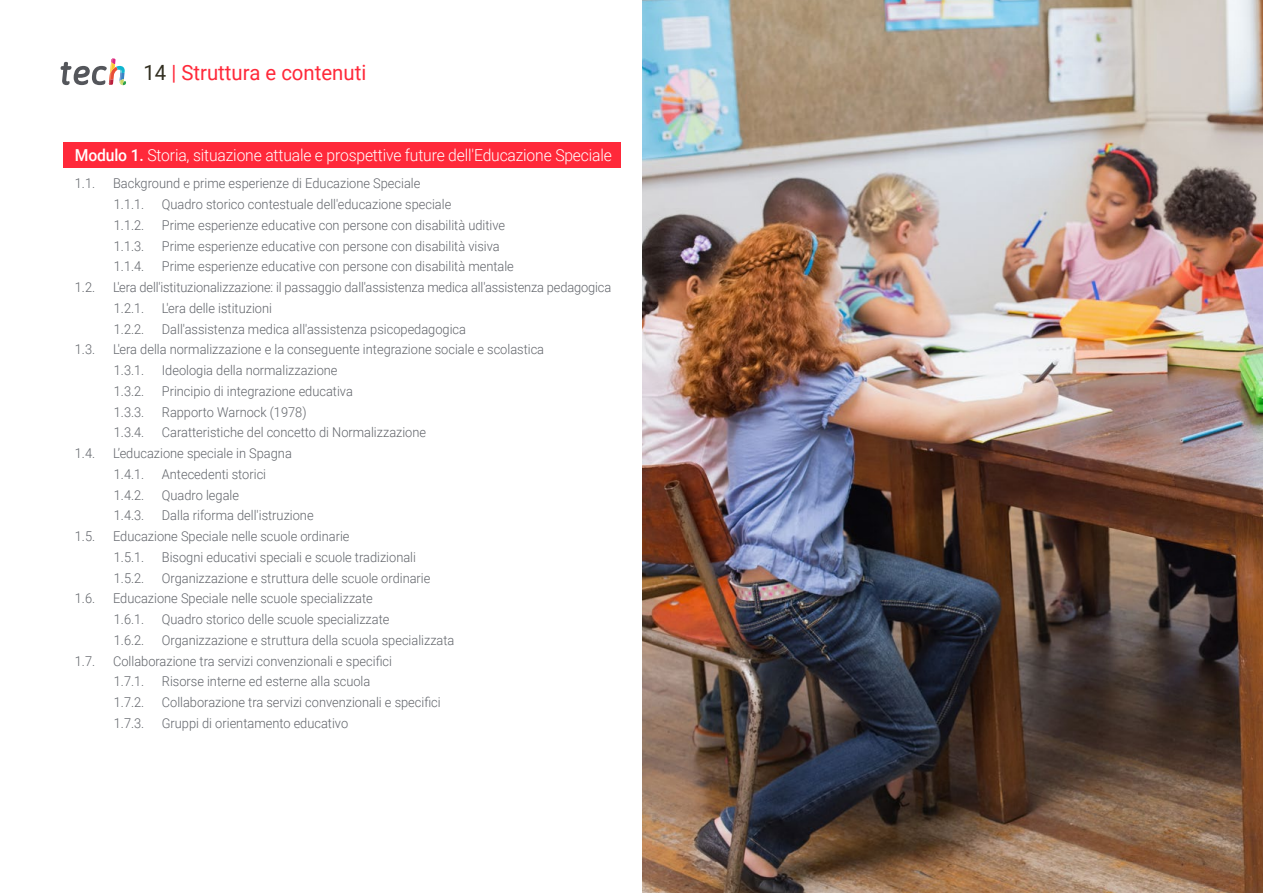
<style>
.page{position:relative;width:1263px;height:893px;background:#fff}
.page>*{position:absolute;margin:0;border:0;box-sizing:border-box;transform-origin:0 0}
.t1{font:21px "Roboto";color:#ff293a}
.t2{font:300 16.5px "Roboto";letter-spacing:-.01em;color:#fff;scale:.95 1}
.t3{font:300 13.5px/20.7px "Roboto";color:#61646a;scale:.95 1}
.s1{color:#312e20}
.s2{font-weight:500}
</style>
<div class="page">
<div style="left:64px;top:142px;width:557px;height:25px;background:#ff293a"></div>
<svg style="left:61px;top:58px;width:65px;height:28px"></svg>
<img style="left:642px;top:0;width:621px;height:893px">
<h1 class="t1" style="left:144px;top:57px;width:224px"><span class="s1">14</span> | Struttura e contenuti</h1>
<p class="t2" style="left:75px;top:144px;width:567px"><span class="s2">Modulo 1.</span> Storia, situazione attuale e prospettive future dell'Educazione Speciale</p>
<p class="t3" style="left:75px;top:173px;width:23px">1.1.</p>
<p class="t3" style="left:113px;top:173px;width:325px">Background e prime esperienze di Educazione Speciale<br>1.1.1.</p>
<p class="t3" style="left:162px;top:193px;width:306px">Quadro storico contestuale dell'educazione speciale</p>
<p class="t3" style="left:114px;top:214px;width:34px">1.1.2.</p>
<p class="t3" style="left:162px;top:214px;width:363px">Prime esperienze educative con persone con disabilità uditive</p>
<p class="t3" style="left:114px;top:235px;width:34px">1.1.3.</p>
<p class="t3" style="left:162px;top:235px;width:357px">Prime esperienze educative con persone con disabilità visiva</p>
<p class="t3" style="left:114px;top:256px;width:34px">1.1.4.</p>
<p class="t3" style="left:162px;top:256px;width:372px">Prime esperienze educative con persone con disabilità mentale</p>
<p class="t3" style="left:75px;top:276px;width:23px">1.2.</p>
<p class="t3" style="left:113px;top:276px;width:526px">L'era dell'istituzionalizzazione: il passaggio dall'assistenza medica all'assistenza pedagogica<br>1.2.1.</p>
<p class="t3" style="left:162px;top:297px;width:117px">L'era delle istituzioni</p>
<p class="t3" style="left:114px;top:318px;width:34px">1.2.2.</p>
<p class="t3" style="left:162px;top:318px;width:322px">Dall'assistenza medica all'assistenza psicopedagogica</p>
<p class="t3" style="left:75px;top:339px;width:23px">1.3.</p>
<p class="t3" style="left:113px;top:339px;width:455px">L'era della normalizzazione e la conseguente integrazione sociale e scolastica<br>1.3.1.</p>
<p class="t3" style="left:162px;top:359px;width:186px">Ideologia della normalizzazione</p>
<p class="t3" style="left:114px;top:380px;width:34px">1.3.2.</p>
<p class="t3" style="left:162px;top:380px;width:203px">Principio di integrazione educativa</p>
<p class="t3" style="left:114px;top:401px;width:34px">1.3.3.</p>
<p class="t3" style="left:162px;top:401px;width:154px">Rapporto Warnock (1978)</p>
<p class="t3" style="left:114px;top:422px;width:34px">1.3.4.</p>
<p class="t3" style="left:162px;top:422px;width:280px">Caratteristiche del concetto di Normalizzazione</p>
<p class="t3" style="left:75px;top:442px;width:23px">1.4.</p>
<p class="t3" style="left:113px;top:442px;width:190px">L’educazione speciale in Spagna<br>1.4.1.</p>
<p class="t3" style="left:162px;top:463px;width:111px">Antecedenti storici</p>
<p class="t3" style="left:114px;top:484px;width:34px">1.4.2.</p>
<p class="t3" style="left:162px;top:484px;width:83px">Quadro legale</p>
<p class="t3" style="left:114px;top:505px;width:34px">1.4.3.</p>
<p class="t3" style="left:162px;top:505px;width:161px">Dalla riforma dell'istruzione</p>
<p class="t3" style="left:75px;top:525px;width:23px">1.5.</p>
<p class="t3" style="left:113px;top:525px;width:250px">Educazione Speciale nelle scuole ordinarie<br>1.5.1.</p>
<p class="t3" style="left:162px;top:546px;width:269px">Bisogni educativi speciali e scuole tradizionali</p>
<p class="t3" style="left:114px;top:567px;width:34px">1.5.2.</p>
<p class="t3" style="left:162px;top:567px;width:284px">Organizzazione e struttura delle scuole ordinarie</p>
<p class="t3" style="left:75px;top:588px;width:23px">1.6.</p>
<p class="t3" style="left:113px;top:588px;width:275px">Educazione Speciale nelle scuole specializzate<br>1.6.1.</p>
<p class="t3" style="left:162px;top:608px;width:241px">Quadro storico delle scuole specializzate</p>
<p class="t3" style="left:114px;top:629px;width:34px">1.6.2.</p>
<p class="t3" style="left:162px;top:629px;width:309px">Organizzazione e struttura della scuola specializzata</p>
<p class="t3" style="left:75px;top:650px;width:23px">1.7.</p>
<p class="t3" style="left:113px;top:650px;width:295px">Collaborazione tra servizi convenzionali e specifici<br>1.7.1.</p>
<p class="t3" style="left:162px;top:671px;width:221px">Risorse interne ed esterne alla scuola</p>
<p class="t3" style="left:114px;top:691px;width:34px">1.7.2.</p>
<p class="t3" style="left:162px;top:691px;width:295px">Collaborazione tra servizi convenzionali e specifici</p>
<p class="t3" style="left:114px;top:712px;width:34px">1.7.3.</p>
<p class="t3" style="left:162px;top:712px;width:198px">Gruppi di orientamento educativo</p>
</div>
